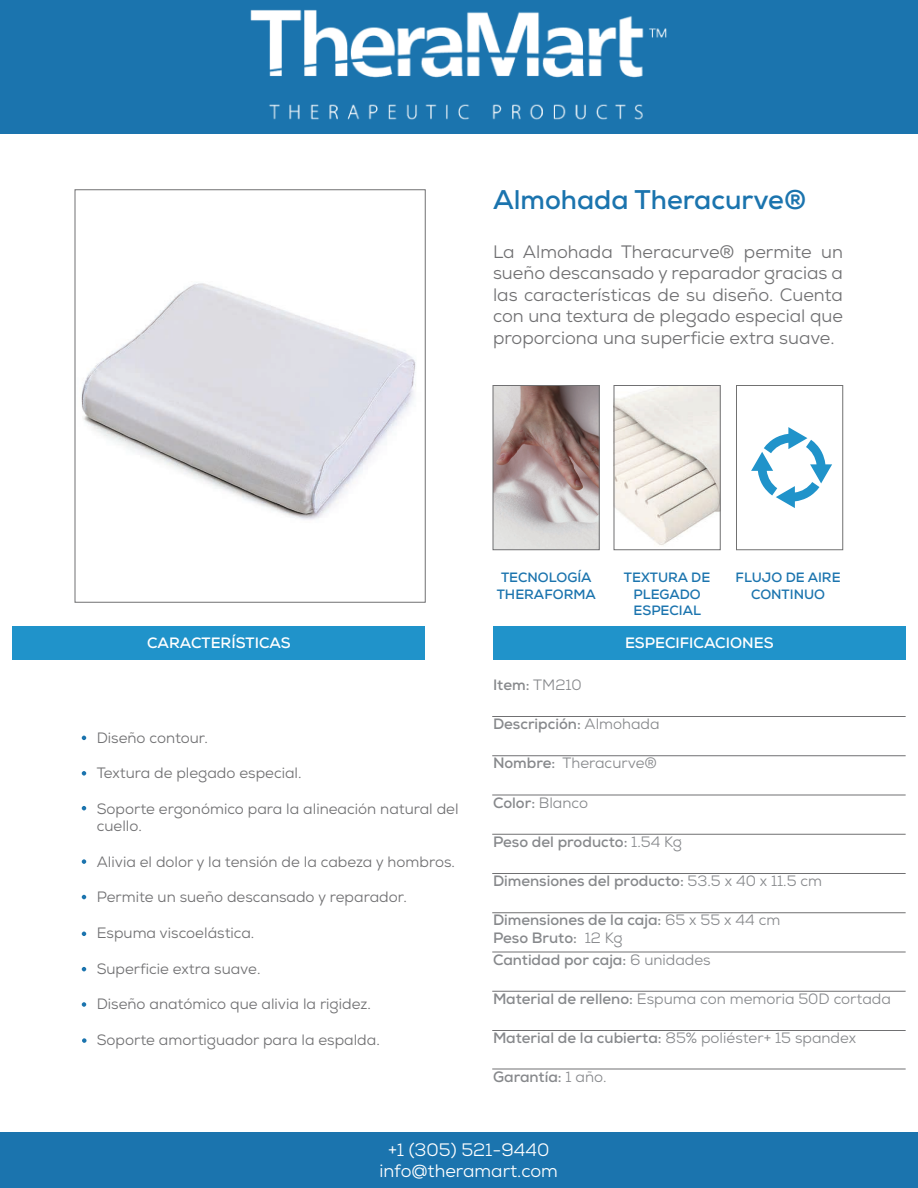
<style>
.page{position:relative;width:918px;height:1188px;background:#fff}
.page>*{position:absolute;margin:0;border:0;box-sizing:border-box;transform-origin:0 0}
.t1{font:700 27px "Nexa";color:#1b74ae}
.t2{font:18px/21.6px "Nexa";color:#707072;text-align:justify}
.t3{font:18px/21.6px "Nexa";color:#fff;text-align:center}
.t4{font:15px/17.9px "Nexa";color:#707072}
.t5{font:700 15px/18px "Nexa";color:#87898c}
.t6{font:15px "Nexa";color:#87898c}
.t7{font:700 15px "Nexa";color:#fff}
.t8{font:700 13.5px/16.2px "Nexa";color:#1b74ae;text-align:center}
.s1{font-weight:400}
.s2{font-weight:700}
</style>
<div class="page">
<svg style="left:82px;top:736px;width:4px;height:4px"></svg>
<svg style="left:82px;top:1002px;width:4px;height:5px"></svg>
<svg style="left:82px;top:967px;width:4px;height:4px"></svg>
<svg style="left:82px;top:932px;width:4px;height:4px"></svg>
<svg style="left:82px;top:1038px;width:5px;height:5px"></svg>
<svg style="left:82px;top:895px;width:4px;height:4px"></svg>
<svg style="left:82px;top:859px;width:4px;height:5px"></svg>
<svg style="left:82px;top:806px;width:4px;height:4px"></svg>
<svg style="left:82px;top:771px;width:4px;height:5px"></svg>
<div style="left:0;top:0;width:918px;height:134px;background:#1b74ae"></div>
<div style="left:0;top:1132px;width:918px;height:56px;background:#1b74ae"></div>
<img style="left:250px;top:9px;width:417px;height:111px">
<div style="left:736px;top:385px;width:107px;height:165px;border:1px solid #717171"></div>
<div style="left:13px;top:626px;width:412px;height:34px;background:#2093ca"></div>
<div style="left:493px;top:626px;width:413px;height:34px;background:#2093ca"></div>
<hr style="left:492px;top:1069px;width:414px;height:1px;background:#707072">
<hr style="left:492px;top:1030px;width:414px;height:1px;background:#707072">
<hr style="left:492px;top:991px;width:414px;height:1px;background:#707072">
<hr style="left:492px;top:952px;width:414px;height:1px;background:#707072">
<hr style="left:492px;top:912px;width:414px;height:1px;background:#707072">
<hr style="left:492px;top:873px;width:414px;height:1px;background:#707072">
<hr style="left:492px;top:834px;width:414px;height:1px;background:#707072">
<hr style="left:492px;top:795px;width:414px;height:1px;background:#707072">
<hr style="left:492px;top:755px;width:414px;height:1px;background:#707072">
<hr style="left:492px;top:716px;width:414px;height:1px;background:#707072">
<img style="left:74px;top:189px;width:352px;height:399px">
<svg style="left:495px;top:387px;width:103px;height:161px;background:#af9e9c"></svg>
<div style="left:493px;top:385px;width:107px;height:165px;border:1px solid #707072"></div>
<svg style="left:616px;top:387px;width:103px;height:158px"></svg>
<div style="left:614px;top:385px;width:107px;height:165px;border:1px solid #707072"></div>
<svg style="left:751px;top:427px;width:81px;height:81px"></svg>
<h1 class="t1" style="left:493px;top:182px;width:315px">Almohada Theracurve®</h1>
<p class="t2" style="left:493px;top:241px;width:352px">La Almohada Theracurve® permite un sueño descansado y reparador gracias a las características de su diseño. Cuenta con una textura de plegado especial que proporciona una superficie extra suave.</p>
<p class="t8" style="left:497px;top:570px;width:101px">TECNOLOGÍA<br>THERAFORMA</p>
<p class="t8" style="left:624px;top:570px;width:88px">TEXTURA DE<br>PLEGADO<br>ESPECIAL</p>
<p class="t8" style="left:736px;top:570px;width:106px">FLUJO DE AIRE<br>CONTINUO</p>
<p class="t7" style="left:147px;top:633px;width:145px">CARACTERÍSTICAS</p>
<p class="t7" style="left:625px;top:633px;width:150px">ESPECIFICACIONES</p>
<p class="t4" style="left:97px;top:728px;width:113px">Diseño contour.</p>
<p class="t4" style="left:97px;top:764px;width:206px">Textura de plegado especial.</p>
<p class="t4" style="left:97px;top:800px;width:363px">Soporte ergonómico para la alineación natural del cuello.</p>
<p class="t4" style="left:97px;top:853px;width:360px">Alivia el dolor y la tensión de la cabeza y hombros.</p>
<p class="t4" style="left:97px;top:888px;width:312px">Permite un sueño descansado y reparador.</p>
<p class="t4" style="left:97px;top:924px;width:159px">Espuma viscoelástica.</p>
<p class="t4" style="left:97px;top:960px;width:165px">Superficie extra suave.</p>
<p class="t4" style="left:97px;top:995px;width:276px">Diseño anatómico que alivia la rigidez.</p>
<p class="t4" style="left:97px;top:1031px;width:285px">Soporte amortiguador para la espalda.</p>
<p class="t5" style="left:493px;top:676px;width:90px">Item: <span class="s1">TM210</span></p>
<p class="t5" style="left:493px;top:715px;width:168px">Descripción: <span class="s1">Almohada</span></p>
<p class="t6" style="left:493px;top:754px;width:165px"><span class="s2">Nombre:</span> Theracurve®</p>
<p class="t5" style="left:493px;top:794px;width:97px">Color: <span class="s1">Blanco</span></p>
<p class="t5" style="left:493px;top:833px;width:191px">Peso del producto: <span class="s1">1.54 Kg</span></p>
<p class="t5" style="left:493px;top:872px;width:331px">Dimensiones del producto: <span class="s1">53.5 x 40 x 11.5 cm</span></p>
<p class="t5" style="left:493px;top:911px;width:289px">Dimensiones de la caja: <span class="s1">65 x 55 x 44 cm<br></span>Peso Bruto: <span class="s1">12 Kg</span></p>
<p class="t5" style="left:493px;top:951px;width:219px">Cantidad por caja: <span class="s1">6 unidades</span></p>
<p class="t6" style="left:493px;top:989px;width:399px"><span class="s2">Material de relleno:</span> Espuma con memoria 50D cortada</p>
<p class="t6" style="left:493px;top:1029px;width:365px"><span class="s2">Material de la cubierta:</span> 85% poliéster+ 15 spandex</p>
<p class="t5" style="left:493px;top:1068px;width:115px">Garantía: <span class="s1">1 año.</span></p>
<p class="t3" style="left:380px;top:1139px;width:180px">+1 (305) 521-9440 info@theramart.com</p>
</div>
